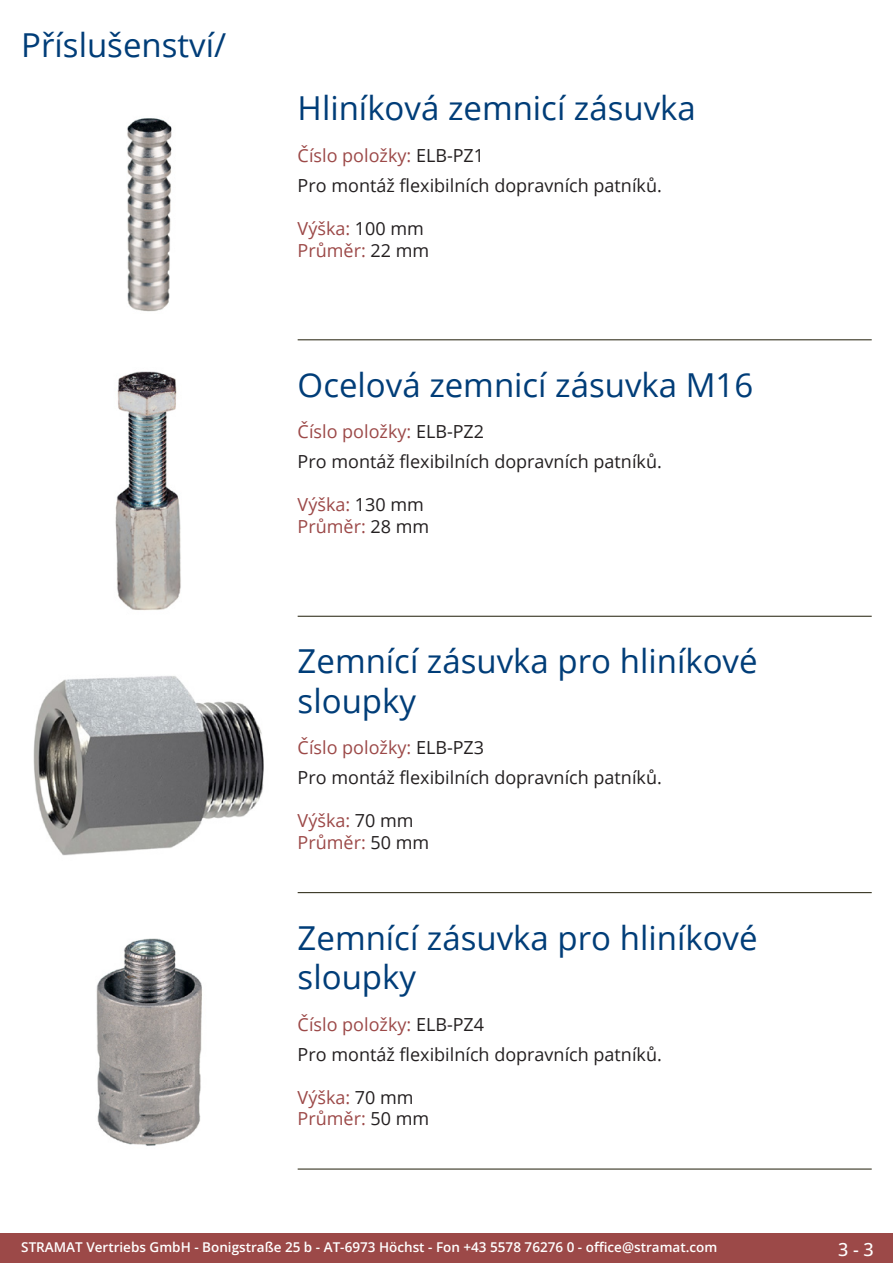
<style>
.page{position:relative;width:893px;height:1263px;background:#fff}
.page>*{position:absolute;margin:0;border:0;box-sizing:border-box;transform-origin:0 0}
.Produkttitel{font:33px/39.6px "Open Sans";color:#003d78}
.RastTitel{font:33px "Open Sans";color:#003d78}
.Beschreibung_Text{font:18px "Open Sans";color:#231f20}
.Beschreibung_Text-2{font:18px/21.6px "Open Sans";color:#9c4948}
.TechDaten_Überschrif{font:18px "Open Sans";color:#9c4948}
.t1{font:500 18px "Open Sans";color:#fff}
.t2{font:600 13.5px "Open Sans";color:#fff}
.s1{color:#231f20}
</style>
<div class="page">
<div style="left:0;top:1233px;width:893px;height:30px;background:#9c4948"></div>
<hr style="left:298px;top:340px;width:574px;height:1px;background:#201d08">
<hr style="left:298px;top:616px;width:574px;height:1px;background:#201d08">
<hr style="left:298px;top:892px;width:574px;height:1px;background:#201d08">
<hr style="left:298px;top:1169px;width:574px;height:1px;background:#201d08">
<img style="left:127px;top:118px;width:45px;height:194px">
<img style="left:115px;top:371px;width:66px;height:239px">
<img style="left:33px;top:676px;width:231px;height:180px">
<img style="left:96px;top:938px;width:106px;height:208px">
<p class="RastTitel" style="left:21px;top:22px;width:206px">Příslušenství/</p>
<p class="Produkttitel" style="left:298px;top:88px;width:400px">Hliníková zemnicí zásuvka</p>
<p class="TechDaten_Überschrif" style="left:298px;top:143px;width:188px">Číslo položky: <span class="s1">ELB-PZ1</span></p>
<p class="Beschreibung_Text" style="left:298px;top:173px;width:366px">Pro montáž flexibilních dopravních patníků.</p>
<p class="Beschreibung_Text-2" style="left:298px;top:217px;width:133px">Výška: <span class="s1">100 mm<br></span>Průměr: <span class="s1">22 mm</span></p>
<p class="Produkttitel" style="left:298px;top:364px;width:457px">Ocelová zemnicí zásuvka M16</p>
<p class="TechDaten_Überschrif" style="left:298px;top:420px;width:188px">Číslo položky: <span class="s1">ELB-PZ2</span></p>
<p class="Beschreibung_Text" style="left:298px;top:449px;width:366px">Pro montáž flexibilních dopravních patníků.</p>
<p class="Beschreibung_Text-2" style="left:298px;top:494px;width:133px">Výška: <span class="s1">130 mm<br></span>Průměr: <span class="s1">28 mm</span></p>
<p class="Produkttitel" style="left:298px;top:640px;width:461px">Zemnící zásuvka pro hliníkové sloupky</p>
<p class="TechDaten_Überschrif" style="left:298px;top:735px;width:188px">Číslo položky: <span class="s1">ELB-PZ3</span></p>
<p class="Beschreibung_Text" style="left:298px;top:765px;width:366px">Pro montáž flexibilních dopravních patníků.</p>
<p class="Beschreibung_Text-2" style="left:298px;top:810px;width:133px">Výška: <span class="s1">70 mm<br></span>Průměr: <span class="s1">50 mm</span></p>
<p class="Produkttitel" style="left:298px;top:917px;width:461px">Zemnící zásuvka pro hliníkové sloupky</p>
<p class="TechDaten_Überschrif" style="left:298px;top:1012px;width:188px">Číslo položky: <span class="s1">ELB-PZ4</span></p>
<p class="Beschreibung_Text" style="left:298px;top:1042px;width:366px">Pro montáž flexibilních dopravních patníků.</p>
<p class="Beschreibung_Text-2" style="left:298px;top:1086px;width:133px">Výška: <span class="s1">70 mm<br></span>Průměr: <span class="s1">50 mm</span></p>
<p class="t2" style="left:21px;top:1238px;width:698px">STRAMAT Vertriebs GmbH - Bonigstraße 25 b - AT-6973 Höchst - Fon +43 5578 76276 0 - office@stramat.com</p>
<p class="t1" style="left:838px;top:1237px;width:37px">3 - 3</p>
</div>
